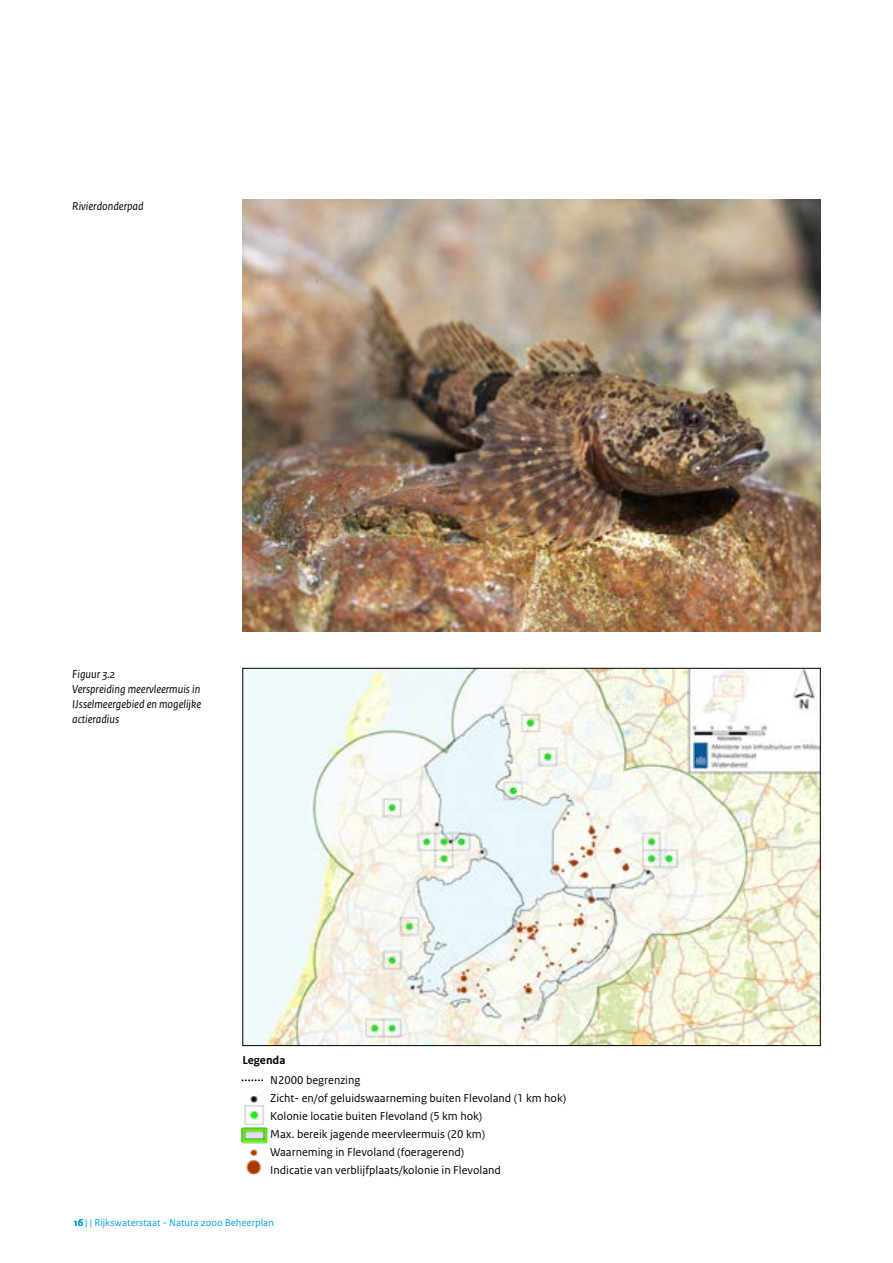
<style>
.page{position:relative;width:893px;height:1263px;background:#fff}
.page>*{position:absolute;margin:0;border:0;box-sizing:border-box;transform-origin:0 0}
.t1{font:12px/18px "Rijksoverheid Sans Text";color:#000}
.t2{font:italic 12px/15px "Rijksoverheid Sans Text";color:#000}
.t3{font:700 12px "Rijksoverheid Sans Text";color:#000}
.t4{font:10.5px "Rijksoverheid Sans Text";color:#009fe3}
.s1{font-weight:700}
</style>
<div class="page">
<img style="left:242px;top:200px;width:579px;height:431px">
<img style="left:244px;top:670px;width:575px;height:374px">
<img style="left:240px;top:1127px;width:2px;height:16px">
<svg style="left:242px;top:1079px;width:26px;height:97px"></svg>
<p class="t2" style="left:72px;top:198px;width:73px">Rivierdonderpad</p>
<p class="t2" style="left:72px;top:666px;width:130px">Figuur 3.2<br>Verspreiding meervleermuis in<br>IJsselmeergebied en mogelijke actieradius</p>
<p class="t3" style="left:242px;top:1053px;width:44px">Legenda</p>
<p class="t1" style="left:270px;top:1071px;width:297px">N2000 begrenzing<br>Zicht- en/of geluidswaarneming buiten Flevoland (1 km hok)<br>Kolonie locatie buiten Flevoland (5 km hok)<br>Max. bereik jagende meervleermuis (20 km)<br>Waarneming in Flevoland (foeragerend)<br>Indicatie van verblijfplaats/kolonie in Flevoland</p>
<p class="t4" style="left:74px;top:1216px;width:202px"><span class="s1">16</span> | | Rijkswaterstaat - Natura 2000 Beheerplan</p>
</div>
